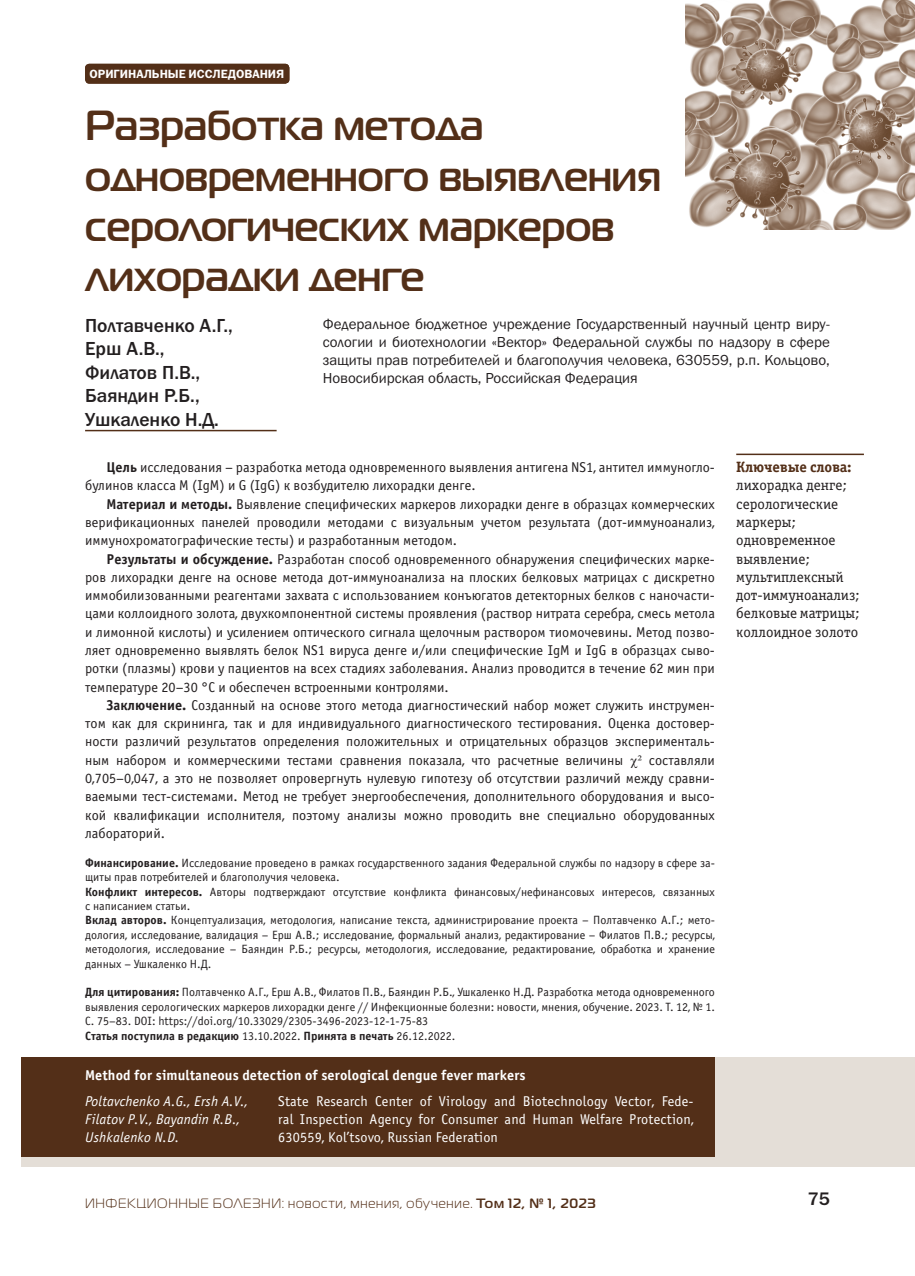
<style>
.page{position:relative;width:915px;height:1276px;background:#fff}
.page>*{position:absolute;margin:0;border:0;box-sizing:border-box;transform-origin:0 0}
.t1{font:700 42px/50.4px "Magistral C";color:#532f18}
.t2{font:500 19.5px/23.4px "Franklin Gothic";color:#231f20}
.t3{font:500 18.75px "Franklin Gothic";color:#231f20}
.t4{font:15px/18px "Franklin Gothic";color:#231f20;text-align:justify}
.t5{font:15px/18.3px "Officina Serif C";color:#231f20}
.t6{font:15px "Officina Serif Bold C";letter-spacing:-.01em;color:#532f18}
.t7{font:14.25px/18.3px "Officina Sans C";color:#231f20;text-align:justify}
.t8{font:14.25px/18px "Officina Sans C";letter-spacing:.01em;color:#fff;text-align:justify}
.t9{font:italic 14.25px/18px "Officina Sans C";letter-spacing:.01em;color:#fff}
.t10{font:700 14.25px "Officina Sans C";letter-spacing:.01em;color:#fff}
.t11{font:13.5px "Magistral C";letter-spacing:.055em;color:#532f18}
.t12{font:12px/14.4px "Officina Sans C";color:#231f20}
.t13{font:12px "Franklin Gothic Demi C";color:#fff}
.s1{font-weight:700}
</style>
<div class="page">
<img style="left:685px;top:0;width:229px;height:230px">
<div style="left:85px;top:64px;width:204px;height:20px;background:#532f18;border-radius:4px"></div>
<hr style="left:85px;top:430px;width:191px;height:1px;background:#532f18">
<hr style="left:736px;top:453px;width:127px;height:2px;background:#532f18">
<div style="left:21px;top:1057px;width:893px;height:110px;background:#e4ded7"></div>
<div style="left:21px;top:1057px;width:693px;height:100px;background:#532f18"></div>
<p class="t13" style="left:89px;top:70px;width:196px">ОРИГИНАЛЬНЫЕ ИССЛЕДОВАНИЯ</p>
<p class="t13" style="left:160px;top:70px;width:55px">РУБРИКА</p>
<h1 class="t1" style="left:85px;top:104px;width:577px">Разработка метода одновременного выявления серологических маркеров лихорадки денге</h1>
<p class="t4" style="left:323px;top:316px;width:508px">Федеральное бюджетное учреждение Государственный научный центр виру&shy;сологии и биотехнологии «Вектор» Федеральной службы по надзору в сфере защиты прав потребителей и благополучия человека, 630559, р.п. Кольцово, Новосибирская область, Российская Федерация</p>
<h2 class="t2" style="left:85px;top:315px;width:149px">Полтавченко А.Г.,<br>Ерш А.В.,<br>Филатов П.В.,<br>Баяндин Р.Б.,<br>Ушкаленко Н.Д.</h2>
<p class="t7" style="left:85px;top:459px;width:631px;text-indent:21px"><span class="s1">Цель</span> исследования – разработка метода одновременного выявления антигена NS1, антител иммуногло&shy;булинов класса M (IgM) и G (IgG) к возбудителю лихорадки денге.</p>
<p class="t7" style="left:85px;top:496px;width:631px;text-indent:21px"><span class="s1">Материал и методы.</span> Выявление специфических маркеров лихорадки денге в образцах коммерческих верификационных панелей проводили методами с визуальным учетом результата (дот-иммуноанализ, иммунохроматографические тесты) и разработанным методом.</p>
<p class="t7" style="left:85px;top:551px;width:631px;text-indent:21px"><span class="s1">Результаты и обсуждение.</span> Разработан способ одновременного обнаружения специфических марке&shy;ров лихорадки денге на основе метода дот-иммуноанализа на плоских белковых матрицах с дискретно иммобилизованными реагентами захвата с использованием конъюгатов детекторных белков с наночасти&shy;цами коллоидного золота, двухкомпонентной системы проявления (раствор нитрата серебра, смесь метола и лимонной кислоты) и усилением оптического сигнала щелочным раствором тиомочевины. Метод позво&shy;ляет одновременно выявлять белок NS1 вируса денге и/или специфические IgM и IgG в образцах сыво&shy;ротки (плазмы) крови у пациентов на всех стадиях заболевания. Анализ проводится в течение 62 мин при температуре 20–30 °С и обеспечен встроенными контролями.</p>
<p class="t7" style="left:85px;top:697px;width:631px;text-indent:21px"><span class="s1">Заключение.</span> Созданный на основе этого метода диагностический набор может служить инструмен&shy;том как для скрининга, так и для индивидуального диагностического тестирования. Оценка достовер&shy;ности различий результатов определения положительных и отрицательных образцов эксперименталь&shy;ным набором и коммерческими тестами сравнения показала, что расчетные величины</p>
<p class="t6" style="left:736px;top:461px;width:117px">Ключевые слова:</p>
<p class="t5" style="left:736px;top:477px;width:125px">лихорадка денге; серологические маркеры; одновременное выявление; мультиплексный дот-иммуноанализ; белковые матрицы; коллоидное золото</p>
<p class="t7" style="left:85px;top:752px;width:631px;text-indent:563px">составляли 0,705–0,047, а это не позволяет опровергнуть нулевую гипотезу об отсутствии различий между сравни&shy;ваемыми тест-системами. Метод не требует энергообеспечения, дополнительного оборудования и высо&shy;кой квалификации исполнителя, поэтому анализы можно проводить вне специально оборудованных лабораторий.</p>
<p class="t12" style="left:85px;top:856px;width:631px"><span class="s1">Финансирование.</span> Исследование проведено в рамках государственного задания Федеральной службы по надзору в сфере за&shy;щиты прав потребителей и благополучия человека.<br><span class="s1">Конфликт интересов.</span> Авторы подтверждают отсутствие конфликта финансовых/нефинансовых интересов, связанных с написанием статьи.<br><span class="s1">Вклад авторов.</span> Концептуализация, методология, написание текста, администрирование проекта – Полтавченко А.Г.; мето&shy;дология, исследование, валидация – Ерш А.В.; исследование, формальный анализ, редактирование – Филатов П.В.; ресурсы, методология, исследование – Баяндин Р.Б.; ресурсы, методология, исследование, редактирование, обработка и хранение данных – Ушкаленко Н.Д.</p>
<p class="t12" style="left:85px;top:986px;width:631px"><span class="s1">Для цитирования:</span> Полтавченко А.Г., Ерш А.В., Филатов П.В., Баяндин Р.Б., Ушкаленко Н.Д. Разработка метода одновременного выявления серологических маркеров лихорадки денге // Инфекционные болезни: новости, мнения, обучение. 2023. Т. 12, № 1.<br>С. 75–83. DOI: https://doi.org/10.33029/2305-3496-2023-12-1-75-83<br><span class="s1">Статья поступила в редакцию</span> 13.10.2022. <span class="s1">Принята в печать</span> 26.12.2022.</p>
<p class="t10" style="left:85px;top:1070px;width:442px">Method for simultaneous detection of serological dengue fever markers</p>
<p class="t9" style="left:85px;top:1094px;width:164px">Poltavchenko A.G., Ersh A.V.,<br>Filatov P.V., Bayandin R.B.,<br>Ushkalenko N.D.</p>
<p class="t8" style="left:278px;top:1094px;width:416px">State Research Center of Virology and Biotechnology Vector, Fede&shy;ral Inspection Agency for Consumer and Human Welfare Protection, 630559, Kol’tsovo, Russian Federation</p>
<p class="t11" style="left:85px;top:1198px;width:512px">ИНФЕКЦИОННЫЕ БОЛЕЗНИ: новости, мнения, обучение. <span class="s1">Том 12, № 1, 2023</span></p>
<h3 class="t3" style="left:807px;top:1192px;width:23px">75</h3>
</div>
